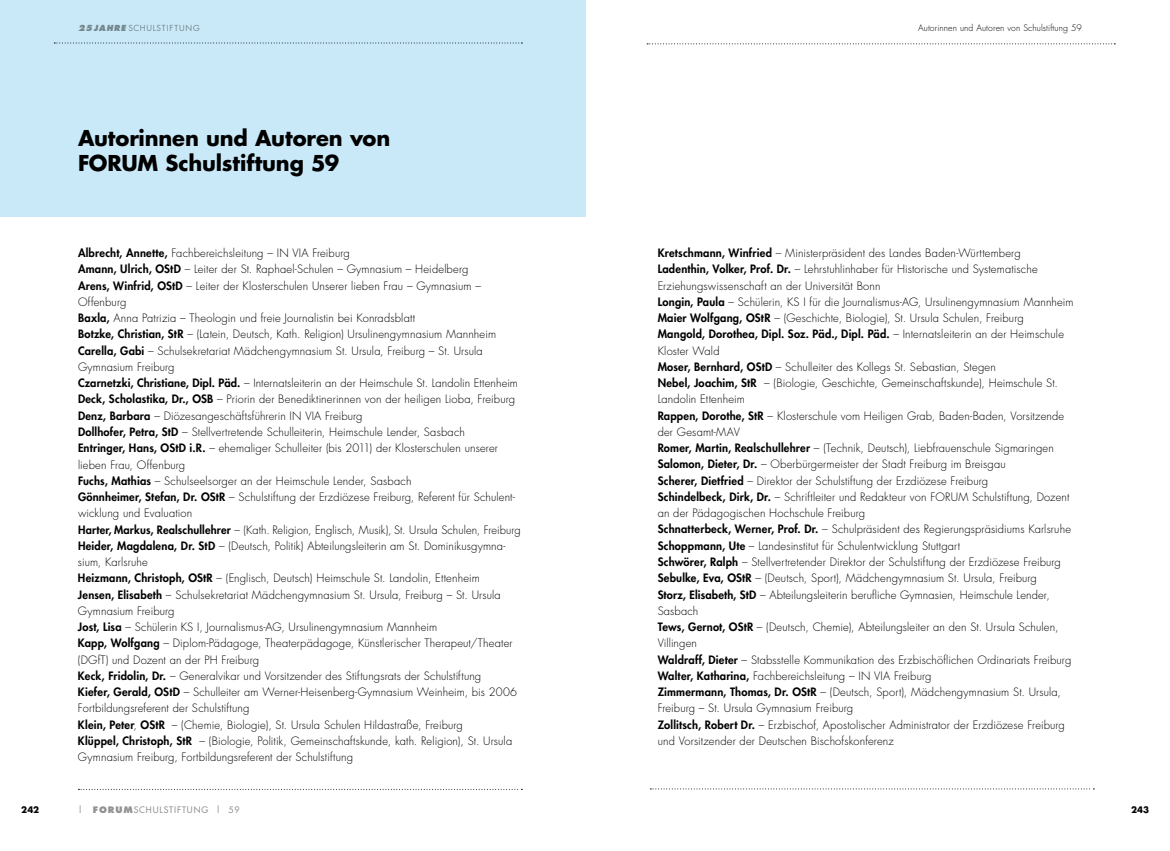
<style>
.page{position:relative;width:1170px;height:851px;background:#fff}
.page>*{position:absolute;margin:0;border:0;box-sizing:border-box;transform-origin:0 0}
.t1{font:700 21.25px/25px "Futura";letter-spacing:-.005em;color:#000}
.t2{font:300 11.25px/16.2px "Futura";letter-spacing:.01em;color:#000}
.t3{font:300 8.75px "Futura";letter-spacing:.015em;color:#000}
.t4{font:8.75px "Futura";letter-spacing:.1em;color:#949392}
.t5{font:700 8.75px "Futura";letter-spacing:.015em;color:#000}
.t6{font:8.12px "Futura";letter-spacing:.1em;color:#949392}
.s1{font-weight:800;font-style:italic}
.s2{font-weight:800}
</style>
<div class="page">
<svg style="left:78px;top:788px;width:444px;height:1px"></svg>
<svg style="left:647px;top:43px;width:468px;height:1px"></svg>
<svg style="left:650px;top:788px;width:444px;height:1px"></svg>
<div style="left:0;top:0;width:585px;height:217px;background:#c9e9f8"></div>
<p class="t6" style="left:78px;top:22px;width:123px"><span class="s1">25JAHRE</span> SCHULSTIFTUNG</p>
<h1 class="t1" style="left:78px;top:124px;width:314px">Autorinnen und Autoren von<br>FORUM Schulstiftung 59</h1>
<p class="t3" style="left:918px;top:22px;width:165px">Autorinnen und Autoren von Schulstiftung 59</p>
<p class="t2" style="left:78px;top:245px;width:444px"><span class="s2">Albrecht, Annette,</span> Fachbereichsleitung – IN VIA Freiburg<br><span class="s2">Amann, Ulrich, OStD</span> – Leiter der St. Raphael-Schulen – Gymnasium – Heidelberg<br><span class="s2">Arens, Winfrid, OStD</span> – Leiter der Klosterschulen Unserer lieben Frau – Gymnasium – Offenburg<br><span class="s2">Baxla,</span> Anna Patrizia – Theologin und freie Journalistin bei Konradsblatt<br><span class="s2">Botzke, Christian, StR</span> – (Latein, Deutsch, Kath. Religion) Ursulinengymnasium Mannheim <span class="s2">Carella, Gabi</span> – Schulsekretariat Mädchengymnasium St. Ursula, Freiburg – St. Ursula Gymnasium Freiburg<br><span class="s2">Czarnetzki, Christiane, Dipl. Päd.</span> – Internatsleiterin an der Heimschule St. Landolin Ettenheim <span class="s2">Deck, Scholastika, Dr., OSB</span> – Priorin der Benediktinerinnen von der heiligen Lioba, Freiburg <span class="s2">Denz, Barbara</span> – Diözesangeschäftsführerin IN VIA Freiburg<br><span class="s2">Dollhofer, Petra, StD</span> – Stellvertretende Schulleiterin, Heimschule Lender, Sasbach<br><span class="s2">Entringer, Hans, OStD i.R.</span> – ehemaliger Schulleiter (bis 2011) der Klosterschulen unserer lieben Frau, Offenburg<br><span class="s2">Fuchs, Mathias</span> – Schulseelsorger an der Heimschule Lender, Sasbach<br><span class="s2">Gönnheimer, Stefan, Dr. OStR</span> – Schulstiftung der Erzdiözese Freiburg, Referent für Schulent&shy;wicklung und Evaluation<br><span class="s2">Harter, Markus, Realschullehrer</span> – (Kath. Religion, Englisch, Musik), St. Ursula Schulen, Freiburg <span class="s2">Heider, Magdalena, Dr. StD</span> – (Deutsch, Politik) Abteilungsleiterin am St. Dominikusgymna&shy;sium, Karlsruhe<br><span class="s2">Heizmann, Christoph, OStR</span> – (Englisch, Deutsch) Heimschule St. Landolin, Ettenheim<br><span class="s2">Jensen, Elisabeth</span> – Schulsekretariat Mädchengymnasium St. Ursula, Freiburg – St. Ursula Gymnasium Freiburg<br><span class="s2">Jost, Lisa</span> – Schülerin KS I, Journalismus-AG, Ursulinengymnasium Mannheim<br><span class="s2">Kapp, Wolfgang</span> – Diplom-Pädagoge, Theaterpädagoge, Künstlerischer Therapeut/Theater (DGfT) und Dozent an der PH Freiburg<br><span class="s2">Keck, Fridolin, Dr.</span> – Generalvikar und Vorsitzender des Stiftungsrats der Schulstiftung<br><span class="s2">Kiefer, Gerald, OStD</span> – Schulleiter am Werner-Heisenberg-Gymnasium Weinheim, bis 2006<br>Fortbildungsreferent der Schulstiftung<br><span class="s2">Klein, Peter</span>, <span class="s2">OStR</span> – (Chemie, Biologie), St. Ursula Schulen Hildastraße, Freiburg<br><span class="s2">Klüppel, Christoph, StR</span> – (Biologie, Politik, Gemeinschaftskunde, kath. Religion), St. Ursula Gymnasium Freiburg, Fortbildungsreferent der Schulstiftung</p>
<p class="t2" style="left:657px;top:245px;width:417px"><span class="s2">Kretschmann, Winfried</span> – Ministerpräsident des Landes Baden-Württemberg <span class="s2">Ladenthin, Volker, Prof. Dr.</span> – Lehrstuhlinhaber für Historische und Systematische Erziehungswissenschaft an der Universität Bonn<br><span class="s2">Longin, Paula</span> – Schülerin, KS I für die Journalismus-AG, Ursulinengymnasium Mannheim <span class="s2">Maier Wolfgang, OStR</span> – (Geschichte, Biologie), St. Ursula Schulen, Freiburg <span class="s2">Mangold, Dorothea, Dipl. Soz. Päd., Dipl. Päd.</span> – Internatsleiterin an der Heimschule Kloster Wald<br><span class="s2">Moser, Bernhard, OStD</span> – Schulleiter des Kollegs St. Sebastian, Stegen<br><span class="s2">Nebel, Joachim, StR</span> – (Biologie, Geschichte, Gemeinschaftskunde), Heimschule St.<br>Landolin Ettenheim<br><span class="s2">Rappen, Dorothe, StR</span> – Klosterschule vom Heiligen Grab, Baden-Baden, Vorsitzende der Gesamt-MAV<br><span class="s2">Romer, Martin, Realschullehrer</span> – (Technik, Deutsch), Liebfrauenschule Sigmaringen <span class="s2">Salomon, Dieter, Dr.</span> – Oberbürgermeister der Stadt Freiburg im Breisgau<br><span class="s2">Scherer, Dietfried</span> – Direktor der Schulstiftung der Erzdiözese Freiburg<br><span class="s2">Schindelbeck, Dirk, Dr.</span> – Schriftleiter und Redakteur von FORUM Schulstiftung, Dozent an der Pädagogischen Hochschule Freiburg<br><span class="s2">Schnatterbeck, Werner, Prof. Dr.</span> – Schulpräsident des Regierungspräsidiums Karlsruhe <span class="s2">Schoppmann, Ute</span> – Landesinstitut für Schulentwicklung Stuttgart<br><span class="s2">Schwörer, Ralph</span> – Stellvertretender Direktor der Schulstiftung der Erzdiözese Freiburg <span class="s2">Sebulke, Eva, OStR</span> – (Deutsch, Sport), Mädchengymnasium St. Ursula, Freiburg<br><span class="s2">Storz, Elisabeth, StD</span> – Abteilungsleiterin berufliche Gymnasien, Heimschule Lender, Sasbach<br><span class="s2">Tews, Gernot, OStR</span> – (Deutsch, Chemie), Abteilungsleiter an den St. Ursula Schulen, Villingen<br><span class="s2">Waldraff, Dieter</span> – Stabsstelle Kommunikation des Erzbischöflichen Ordinariats Freiburg <span class="s2">Walter, Katharina,</span> Fachbereichsleitung – IN VIA Freiburg<br><span class="s2">Zimmermann, Thomas, Dr. OStR</span> – (Deutsch, Sport), Mädchengymnasium St. Ursula, Freiburg – St. Ursula Gymnasium Freiburg<br><span class="s2">Zollitsch, Robert Dr.</span> – Erzbischof, Apostolischer Administrator der Erzdiözese Freiburg und Vorsitzender der Deutschen Bischofskonferenz</p>
<p class="t5" style="left:21px;top:803px;width:19px">242</p>
<p class="t4" style="left:78px;top:803px;width:163px">| <span class="s2">FORUM</span>SCHULSTIFTUNG | 59</p>
<p class="t5" style="left:1130px;top:803px;width:20px">243</p>
</div>
